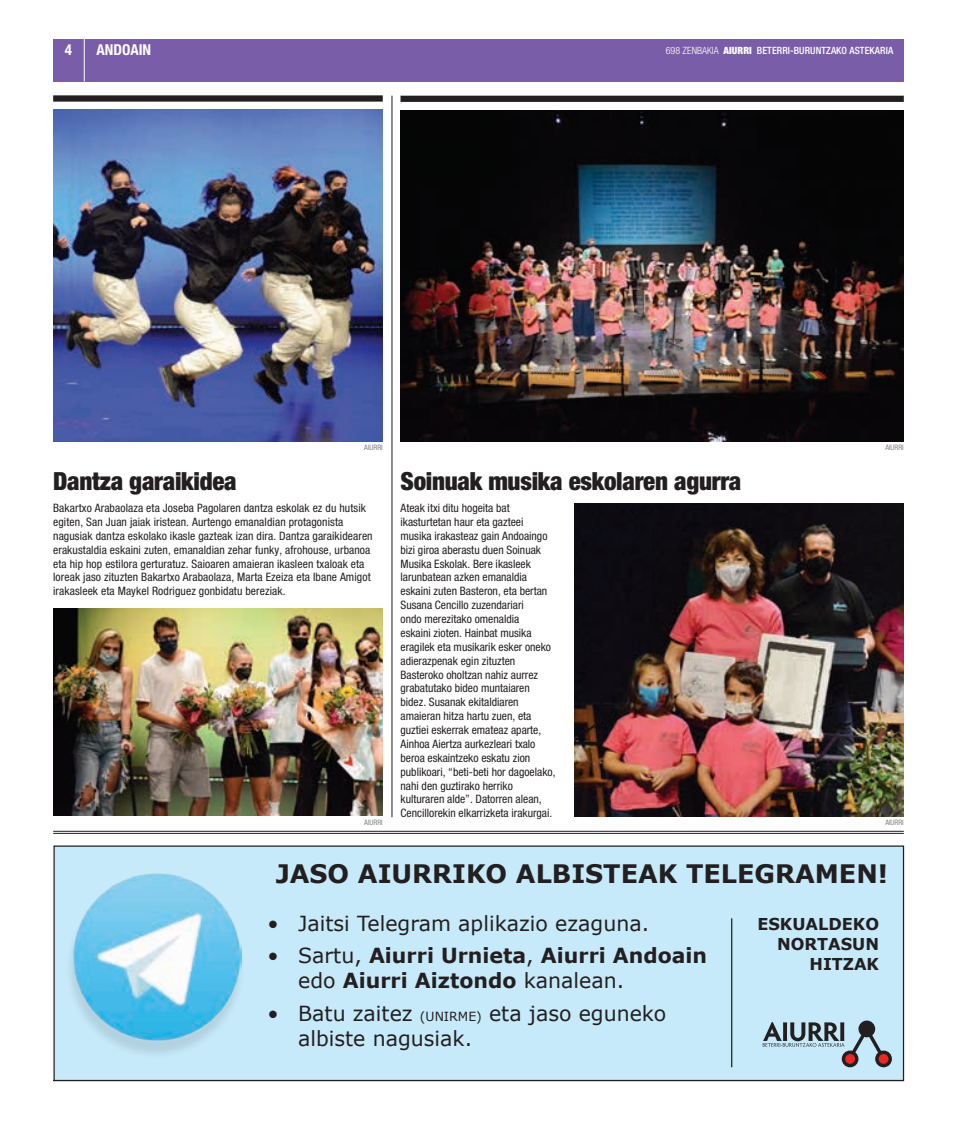
<style>
.page{position:relative;width:957px;height:1134px;background:#fff}
.page>*{position:absolute;margin:0;border:0;box-sizing:border-box;transform-origin:0 0}
.t1{font:700 25.5px "Verdana";color:#231f20}
.t2{font:900 condensed 25px "Helvetica Neue";letter-spacing:-.01em;color:#231f20}
.t3{font:20.75px/24.9px "Verdana";color:#231f20}
.t4{font:700 20.75px/24.9px "Verdana";color:#231f20}
.t5{font:700 16.38px/19.6px "Verdana";color:#231f20;text-align:right}
.t6{font:700 condensed 15px "Helvetica Neue";letter-spacing:.04em;color:#fff}
.t7{font:condensed 11.62px/13.9px "Helvetica Neue";color:#231f20}
.t8{font:500 condensed 10px "Helvetica Neue";letter-spacing:.01em;color:#fff}
.t9{font:condensed 7.5px "Helvetica Neue";letter-spacing:.03em;color:#808285}
.s1{font-weight:300}
.s2{font-weight:900}
.s3{font-weight:400}
.s4{font-size:12.62px}
</style>
<div class="page">
<div style="left:53px;top:39px;width:851px;height:42px;background:#7a5da8"></div>
<hr style="left:84px;top:39px;width:1px;height:42px;background:#fff">
<div style="left:53px;top:95px;width:330px;height:7px;background:#231f20"></div>
<img style="left:53px;top:110px;width:330px;height:331px">
<img style="left:574px;top:504px;width:330px;height:312px">
<img style="left:53px;top:608px;width:330px;height:208px">
<img style="left:400px;top:110px;width:504px;height:331px">
<div style="left:400px;top:96px;width:504px;height:6px;background:#231f20"></div>
<hr style="left:392px;top:96px;width:1px;height:721px;background:#231f20">
<div style="left:54px;top:846px;width:849px;height:234px;background:#c6eafa"></div>
<svg style="left:762px;top:1022px;width:119px;height:42px"></svg>
<svg style="left:877px;top:1052px;width:13px;height:13px"></svg>
<div style="left:875px;top:1050px;width:17px;height:17px;border:3px solid #231f20;border-radius:50%"></div>
<svg style="left:843px;top:1052px;width:13px;height:13px"></svg>
<div style="left:841px;top:1050px;width:17px;height:17px;border:3px solid #231f20;border-radius:50%"></div>
<div style="left:858px;top:1020px;width:17px;height:17px;background:#231f20;border-radius:50%"></div>
<img style="left:72px;top:873px;width:170px;height:181px">
<hr style="left:731px;top:918px;width:1px;height:149px;background:#231f20">
<hr style="left:53px;top:831px;width:851px;height:1px;background:#231f20">
<hr style="left:53px;top:833px;width:851px;height:1px;background:#231f20">
<hr style="left:53px;top:1080px;width:851px;height:1px;background:#231f20">
<p class="t6" style="left:65px;top:41px;width:9px">4</p>
<p class="t6" style="left:96px;top:41px;width:56px">ANDOAIN</p>
<p class="t8" style="left:666px;top:45px;width:229px"><span class="s1">698 ZENBAKIA</span> <span class="s2">AIURRI</span> BETERRI-BURUNTZAKO ASTEKARIA</p>
<p class="t9" style="left:364px;top:443px;width:20px">aiurri</p>
<p class="t9" style="left:885px;top:443px;width:20px">aiurri</p>
<h2 class="t2" style="left:53px;top:466px;width:185px">Dantza garaikidea</h2>
<p class="t7" style="left:53px;top:501px;width:321px">Bakartxo Arabaolaza eta Joseba Pagolaren dantza eskolak ez du hutsik egiten, San Juan jaiak iristean. Aurtengo emanaldian protagonista nagusiak dantza eskolako ikasle gazteak izan dira. Dantza garaikidearen erakustaldia eskaini zuten, emanaldian zehar funky, afrohouse, urbanoa eta hip hop estilora gerturatuz. Saioaren amaieran ikasleen txaloak eta loreak jaso zituzten Bakartxo Arabaolaza, Marta Ezeiza eta Ibane Amigot irakasleek eta Maykel Rodriguez gonbidatu bereziak.</p>
<p class="t9" style="left:364px;top:817px;width:20px">aiurri</p>
<h2 class="t2" style="left:400px;top:466px;width:342px">Soinuak musika eskolaren agurra</h2>
<p class="t7" style="left:400px;top:501px;width:156px">Ateak itxi ditu hogeita bat ikasturtetan haur eta gazteei musika irakasteaz gain Andoaingo bizi giroa aberastu duen Soinuak<br>Musika Eskolak. Bere ikasleek larunbatean azken emanaldia eskaini zuten Basteron, eta bertan<br>Susana Cencillo zuzendariari<br>ondo merezitako omenaldia<br>eskaini zioten. Hainbat musika eragilek eta musikarik esker oneko adierazpenak egin zituzten<br>Basteroko oholtzan nahiz aurrez grabatutako bideo muntaiaren bidez. Susanak ekitaldiaren amaieran hitza hartu zuen, eta guztiei eskerrak emateaz aparte,<br>Ainhoa Aiertza aurkezleari txalo beroa eskaintzeko eskatu zion publikoari, “beti-beti hor dagoelako, nahi den guztirako herriko kulturaren alde”. Datorren alean,<br>Cencillorekin elkarrizketa irakurgai.</p>
<p class="t9" style="left:885px;top:818px;width:20px">aiurri</p>
<h1 class="t1" style="left:276px;top:857px;width:614px">JASO AIU RRIKO ALBISTEAK TELEGRAMEN!</h1>
<h3 class="t3" style="left:267px;top:911px;width:383px">• Jaitsi Telegram aplikazio ezaguna.</h3>
<h3 class="t4" style="left:298px;top:943px;width:410px;text-indent:-31px"><span class="s3">• Sartu,</span> AIURRI URNIETA<span class="s3">,</span> AIURRI ANDOAIN <span class="s3">edo</span> AIURRI AIZTONDO <span class="s3">kanalean.</span></h3>
<h3 class="t3" style="left:298px;top:1001px;width:370px;text-indent:-31px">• Batu zaitez <span class="s4">(unirme)</span> eta jaso eguneko albiste nagusiak.</h3>
<h3 class="t5" style="left:757px;top:915px;width:123px">ESKUALDEKO<br>NORTASU N<br>HITZAK</h3>
</div>
